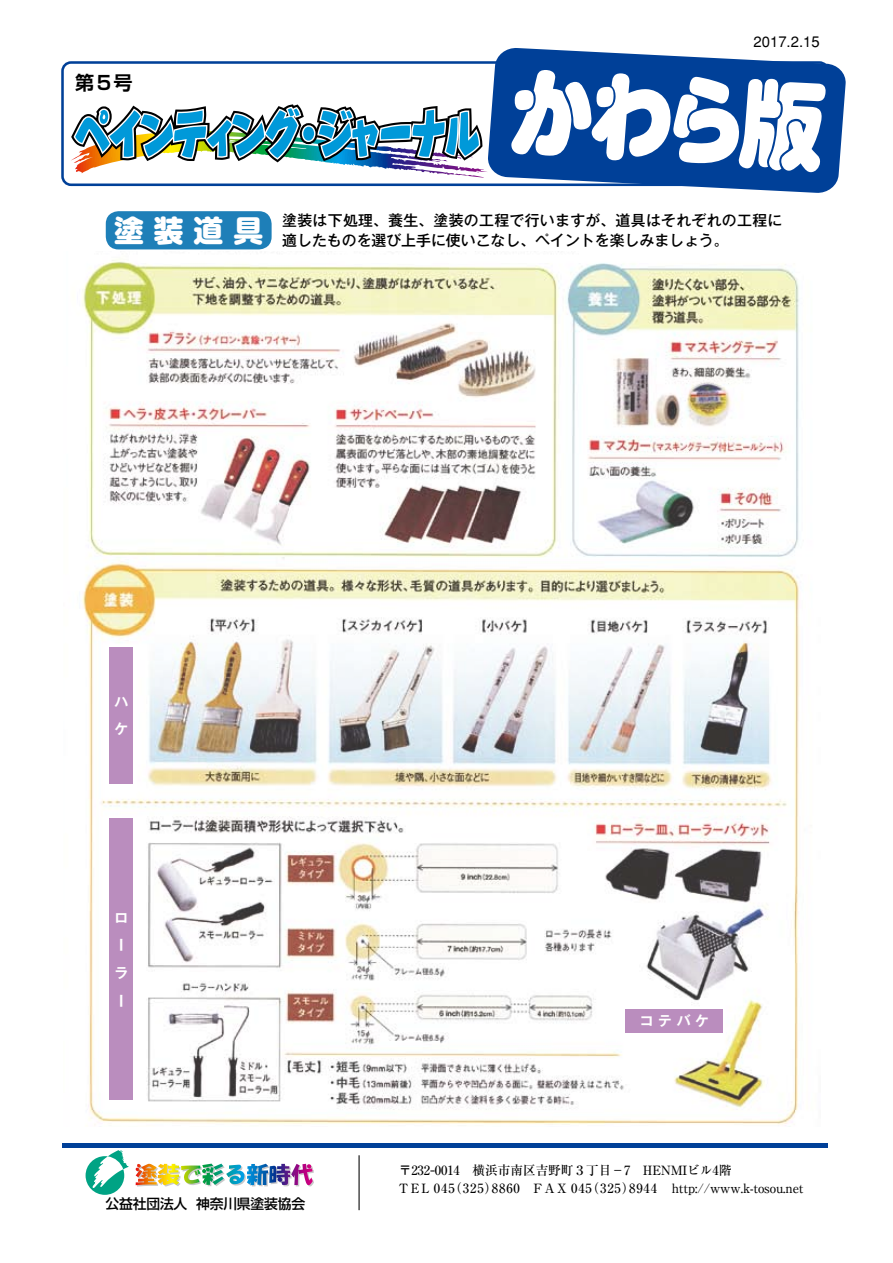
<style>
.page{position:relative;width:893px;height:1263px;background:#fff}
.page>*{position:absolute;margin:0;border:0;box-sizing:border-box;transform-origin:0 0}
.t1{font:700 19.2px "Shin Go Pro De";color:#000}
.t2{font:500 14.85px/20.2px "Gothic MB101 Pro";letter-spacing:.01em;color:#000}
.t3{font:14.85px "Helvetica";color:#000}
.t4{font:500 13.8px "Shin Go Pro";letter-spacing:-.015em;color:#000}
.t5{font:700 13.8px/27.6px "Gothic MB101 Pro De";color:#fff}
.t6{font:500 12.75px/18px "Ryumin Pro";letter-spacing:-.01em;color:#000}
</style>
<div class="page">
<div style="left:61px;top:61px;width:768px;height:125px;border:3px solid #004098;border-radius:9px"></div>
<svg style="left:71px;top:104px;width:416px;height:69px"></svg>
<svg style="left:491px;top:51px;width:352px;height:139px"></svg>
<svg style="left:511px;top:70px;width:315px;height:102px"></svg>
<hr style="left:63px;top:1143px;width:765px;height:4px;background:#004098">
<hr style="left:359px;top:1155px;width:1px;height:55px;background:#000">
<img style="left:136px;top:1163px;width:178px;height:23px">
<svg style="left:86px;top:1150px;width:43px;height:45px"></svg>
<img style="left:82px;top:251px;width:718px;height:875px">
<div style="left:106px;top:211px;width:166px;height:38px;background:#1e7fb8;border-radius:13px"></div>
<div style="left:110px;top:647px;width:23px;height:136px;background:#ba8dbe"></div>
<div style="left:625px;top:1009px;width:98px;height:24px;background:#ba8dbe"></div>
<div style="left:110px;top:818px;width:23px;height:282px;background:#ba8dbe"></div>
<h1 class="t1" style="left:75px;top:67px;width:59px">第５号</h1>
<p class="t3" style="left:753px;top:33px;width:68px">2017.2.15</p>
<p class="t2" style="left:114px;top:208px;width:670px;text-indent:168px">塗装は下処理、養生、塗装の工程で行いますが、道具はそれぞれの工程に<sup>塗</sup> <sup>装</sup> <sup>道</sup> <sup>具</sup> 適したものを選び上手に使いこなし、ペイントを楽しみましょう。</p>
<p class="t5" style="left:114px;top:686px;width:15px">ハケ</p>
<p class="t5" style="left:114px;top:902px;width:14px">ローラー</p>
<p class="t4" style="left:106px;top:1193px;width:201px">公益社団法人 神奈川県塗装協会</p>
<p class="t5" style="left:640px;top:1005px;width:71px">コ テ バ ケ</p>
<p class="t6" style="left:399px;top:1160px;width:406px">〒232-0014　横浜市南区吉野町３丁目－7　HENMIビル4階<br>TE L 045（325）8860 FA X 045（325）8944　http://www.k-tosou.net</p>
</div>
